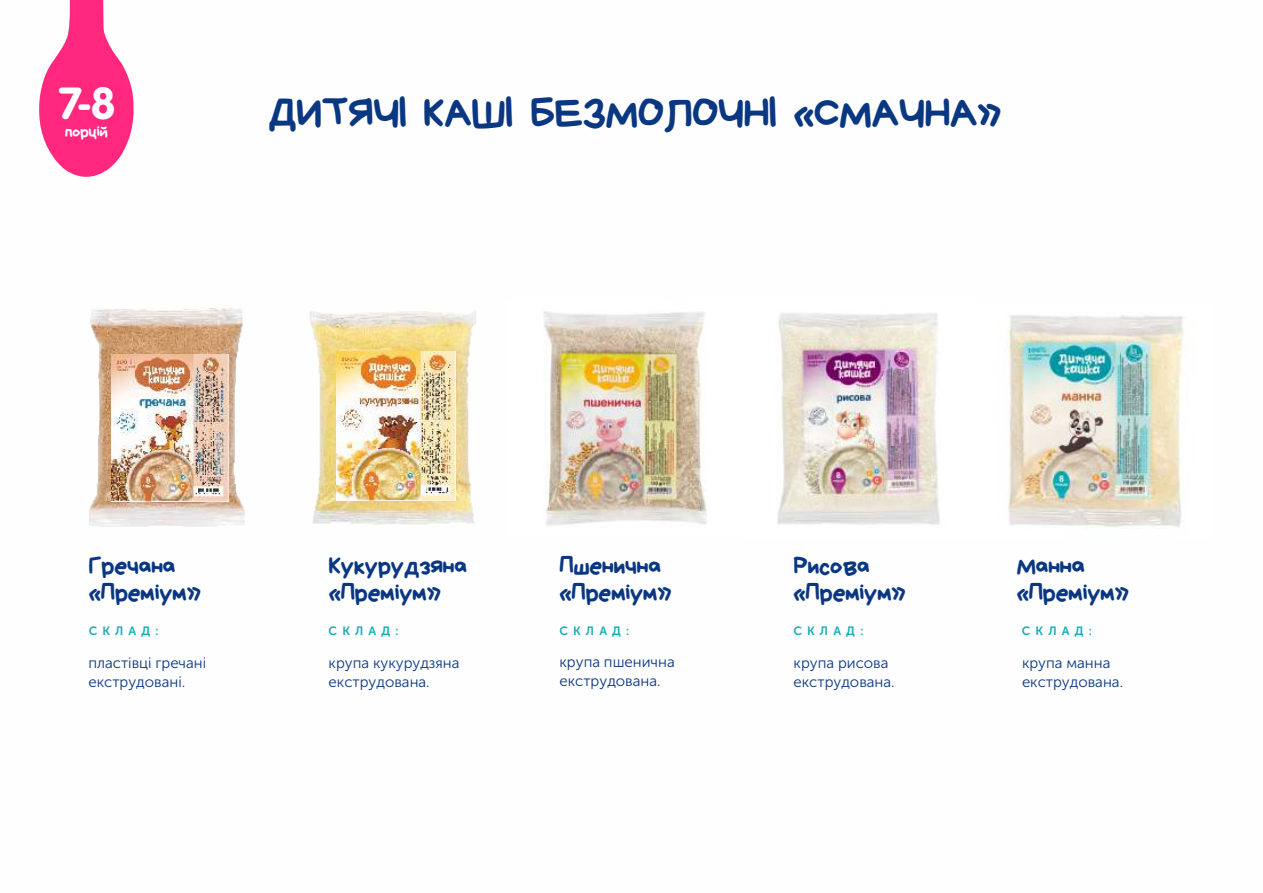
<style>
.page{position:relative;width:1263px;height:893px;background:#fff}
.page>*{position:absolute;margin:0;border:0;box-sizing:border-box;transform-origin:0 0}
.t1{font:45px "Bryndan Write";letter-spacing:-.025em;color:#0a3782}
.t2{font:700 44.25px "Rotonda";color:#fefefe}
.t3{font:27px/27.2px "Bryndan Write";letter-spacing:-.025em;color:#0a3782}
.t4{font:17.55px "Bryndan Write";letter-spacing:-.035em;color:#fefefe}
.t5{font:15px/19.8px "Museo Sans Cyrl 300";color:#0a3782}
.t6{font:12px "Museo Sans Cyrl 700";letter-spacing:.43em;color:#15acb4}
.s1{font-size:27.9px}
</style>
<div class="page">
<svg style="left:39px;top:0;width:95px;height:177px"></svg>
<img style="left:543px;top:311px;width:164px;height:215px">
<img style="left:777px;top:313px;width:163px;height:212px">
<img style="left:1007px;top:315px;width:177px;height:213px">
<img style="left:310px;top:311px;width:166px;height:214px">
<img style="left:337px;top:351px;width:118px;height:150px">
<img style="left:89px;top:308px;width:156px;height:219px">
<img style="left:111px;top:354px;width:117px;height:148px">
<h2 class="t2" style="left:58px;top:85px;width:59px">7-8</h2>
<p class="t4" style="left:65px;top:123px;width:45px">порцій</p>
<h1 class="t1" style="left:268px;top:91px;width:735px">ДИТЯЧІ КАШІ БЕЗМОЛОЧНІ «СМАЧНА»</h1>
<h3 class="t3" style="left:559px;top:552px;width:114px">Пшенична «Преміум»</h3>
<h3 class="t3" style="left:88px;top:552px;width:114px">Гречана «Преміум»</h3>
<h3 class="t3" style="left:793px;top:552px;width:114px">Рисова «Преміум»</h3>
<h3 class="t3" style="left:328px;top:552px;width:141px">Кукурудзяна «Преміум»</h3>
<p class="t6" style="left:329px;top:626px;width:71px">СКЛАД:</p>
<p class="t5" style="left:329px;top:654px;width:132px">крупа кукурудзяна екструдована.</p>
<h3 class="t3" style="left:1016px;top:552px;width:114px">Ман<span class="s1">на </span>«Преміум»</h3>
<p class="t6" style="left:89px;top:626px;width:71px">СКЛАД:</p>
<p class="t6" style="left:559px;top:626px;width:71px">СКЛАД:</p>
<p class="t6" style="left:793px;top:626px;width:71px">СКЛАД:</p>
<p class="t6" style="left:1022px;top:626px;width:71px">СКЛАД:</p>
<p class="t5" style="left:88px;top:654px;width:119px">пластівці гречані екструдовані.</p>
<p class="t5" style="left:559px;top:653px;width:117px">крупа пшенична екструдована.</p>
<p class="t5" style="left:793px;top:654px;width:103px">крупа рисова екструдована.</p>
<p class="t5" style="left:1022px;top:654px;width:103px">крупа манна екструдована.</p>
</div>
